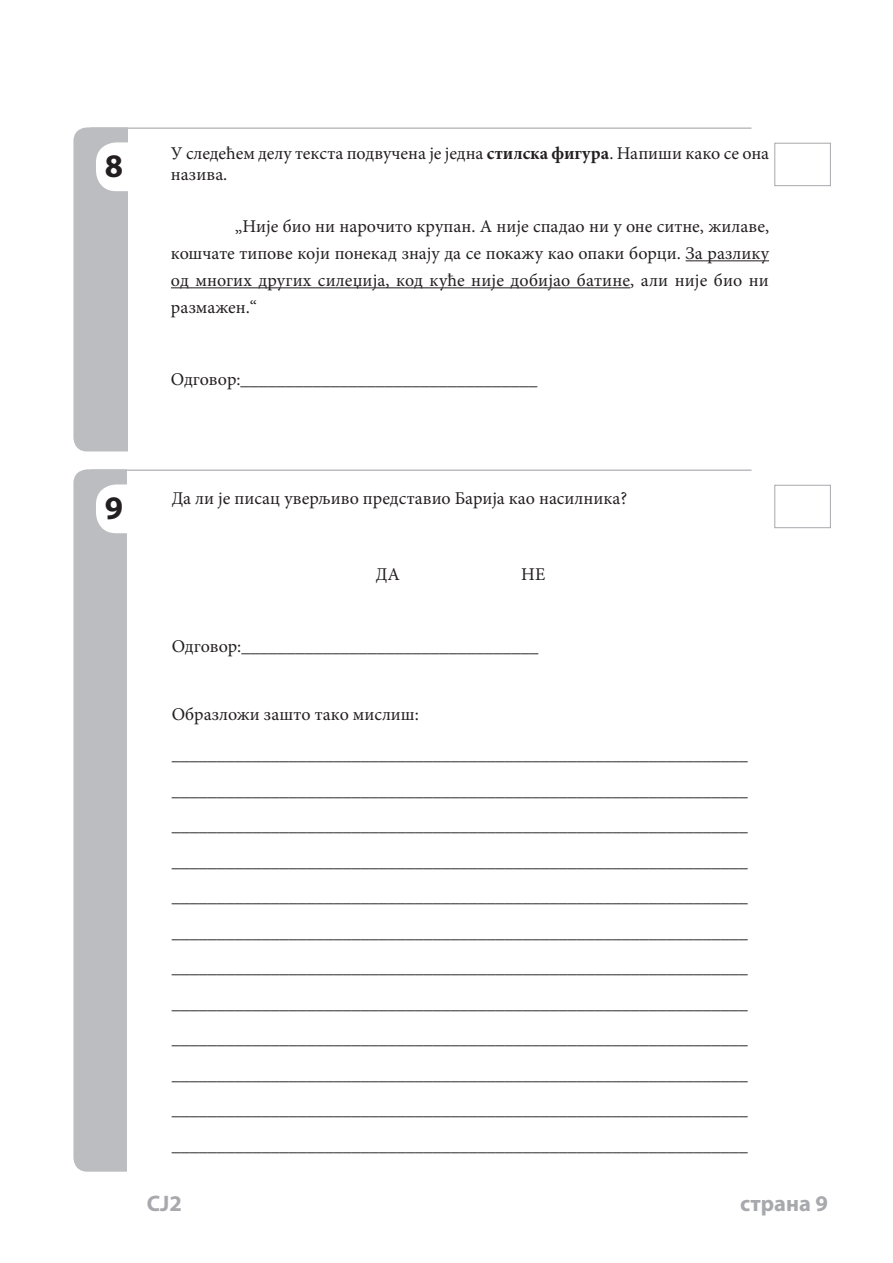
<style>
.page{position:relative;width:893px;height:1263px;background:#fff}
.page>*{position:absolute;margin:0;border:0;box-sizing:border-box;transform-origin:0 0}
.t1{font:700 33px "Myriad Pro";color:#231f20}
.t2{font:700 22.5px "Myriad Pro";color:#a8a9ad}
.t3{font:18px/35.5px "Minion Pro";color:#231f20;text-align:justify}
.s1{font-weight:700}
</style>
<div class="page">
<div style="left:73px;top:127px;width:54px;height:324px;background:#bcbdc0"></div>
<div style="left:73px;top:469px;width:53px;height:702px;background:#bcbdc0"></div>
<hr style="left:91px;top:127px;width:660px;height:2px;background:#bcbdc0">
<hr style="left:91px;top:469px;width:660px;height:2px;background:#bcbdc0">
<div style="left:774px;top:485px;width:57px;height:43px;border:1px solid #a8a9ad"></div>
<hr style="left:686px;top:260px;width:83px;height:1px;background:#231f20">
<hr style="left:171px;top:287px;width:459px;height:1px;background:#231f20">
<div style="left:774px;top:143px;width:57px;height:43px;border:1px solid #a8a9ad"></div>
<div style="left:96px;top:142px;width:63px;height:49px;background:#fff;border-radius:20px"></div>
<div style="left:96px;top:484px;width:63px;height:49px;background:#fff;border-radius:20px"></div>
<h1 class="t1" style="left:105px;top:148px;width:20px">8</h1>
<p class="t3" style="left:171px;top:142px;width:600px;line-height:21px">У следећем делу текста подвучена је једна <span class="s1">стилска фигура</span>. Напиши како се она назива.</p>
<p class="t3" style="left:171px;top:213px;width:600px;line-height:27px;text-indent:64px">„Није био ни нарочито крупан. А није спадао ни у оне ситне, жилаве, кошчате типове који понекад знају да се покажу као опаки борци. За разлику од многих других силеџија, код куће није добијао батине, али није био ни размажен.“</p>
<p class="t3" style="left:171px;top:362px;width:368px">Одговор:_________________________________</p>
<h1 class="t1" style="left:105px;top:490px;width:20px">9</h1>
<p class="t3" style="left:172px;top:480px;width:457px">Да ли је писац уверљиво представио Барија као насилника?</p>
<p class="t3" style="left:376px;top:557px;width:26px">ДА</p>
<p class="t3" style="left:521px;top:557px;width:26px">НЕ</p>
<p class="t3" style="left:172px;top:629px;width:368px">Одговор:_________________________________</p>
<p class="t3" style="left:172px;top:697px;width:249px">Образложи зашто тако мислиш:</p>
<p class="t3" style="left:172px;top:736px;width:577px">________________________________________________________________ ________________________________________________________________ ________________________________________________________________ ________________________________________________________________ ________________________________________________________________ ________________________________________________________________ ________________________________________________________________ ________________________________________________________________ ________________________________________________________________ ________________________________________________________________ ________________________________________________________________ ________________________________________________________________</p>
<p class="t2" style="left:147px;top:1191px;width:37px">СЈ2</p>
<p class="t2" style="left:740px;top:1191px;width:89px">страна 9</p>
</div>
